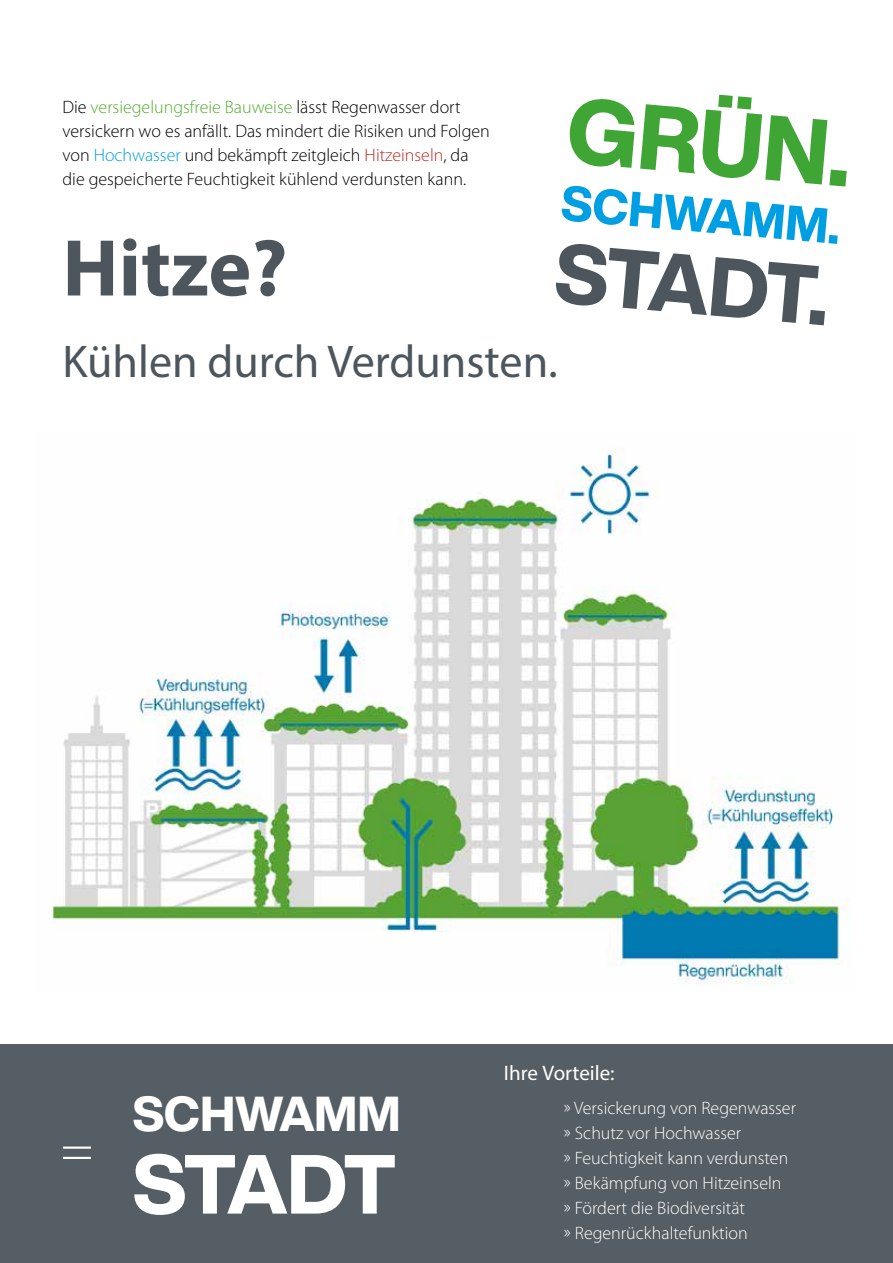
<style>
.page{position:relative;width:893px;height:1263px;background:#fff}
.page>*{position:absolute;margin:0;border:0;box-sizing:border-box;transform-origin:0 0}
.t1{font:800 90.75px "Helvetica Now Display";color:#3fa535}
.t2{font:800 82.2px "Helvetica Now Display";color:#4d565c}
.t3{font:800 82.2px "Helvetica Now Display";letter-spacing:-.035em;color:#fff}
.t4{font:700 81.3px "Myriad Pro";color:#4d565c}
.t5{font:300 54px "Myriad Pro";color:#fff}
.t6{font:800 48.15px "Helvetica Now Display";color:#009fe3}
.t7{font:800 48.15px "Helvetica Now Display";color:#fff}
.t8{font:46.05px "Myriad Pro";color:#4d565c}
.t9{font:21px "Myriad Pro";color:#fff}
.t10{font:300 18px/24px "Myriad Pro";color:#000}
.t11{font:300 18px/25px "Myriad Pro";color:#fff}
.s1{color:#56af31}
.s2{color:#009fe3}
.s3{color:#bb2e24}
</style>
<div class="page">
<img style="left:52px;top:448px;width:797px;height:537px">
<div style="left:0;top:1044px;width:893px;height:219px;background:#555e64"></div>
<p class="t10" style="left:63px;top:96px;width:429px">Die <span class="s1">versiegelungsfreie Bauweise</span> lässt Regenwasser dort versickern wo es anfällt. Das mindert die Risiken und Folgen von <span class="s2">Hochwasser</span> und bekämpft zeitgleich <span class="s3">Hitzeinseln</span>, da die gespeicherte Feuchtigkeit kühlend verdunsten kann.</p>
<h3 class="t4" style="left:63px;top:215px;width:226px">Hitze?</h3>
<h1 class="t1" style="left:573px;top:67px;width:286px;rotate:5deg">GRÜN.</h1>
<h3 class="t6" style="left:564px;top:169px;width:281px;rotate:5deg">SCHWAMM.</h3>
<h2 class="t2" style="left:560px;top:216px;width:276px;rotate:5deg">STADT.</h2>
<h3 class="t8" style="left:63px;top:333px;width:497px">Kühlen durch Verdunsten.</h3>
<h3 class="t5" style="left:61px;top:1120px;width:34px">=</h3>
<h3 class="t7" style="left:133px;top:1081px;width:270px">SCHWAMM</h3>
<h2 class="t3" style="left:133px;top:1127px;width:264px">STADT</h2>
<p class="t9" style="left:504px;top:1060px;width:112px">Ihre Vorteile:</p>
<p class="t11" style="left:564px;top:1095px;width:234px">» Versickerung von Regenwasser » Schutz vor Hochwasser<br>» Feuchtigkeit kann verdunsten » Bekämpfung von Hitzeinseln<br>» Fördert die Biodiversität<br>» Regenrückhaltefunktion</p>
</div>
